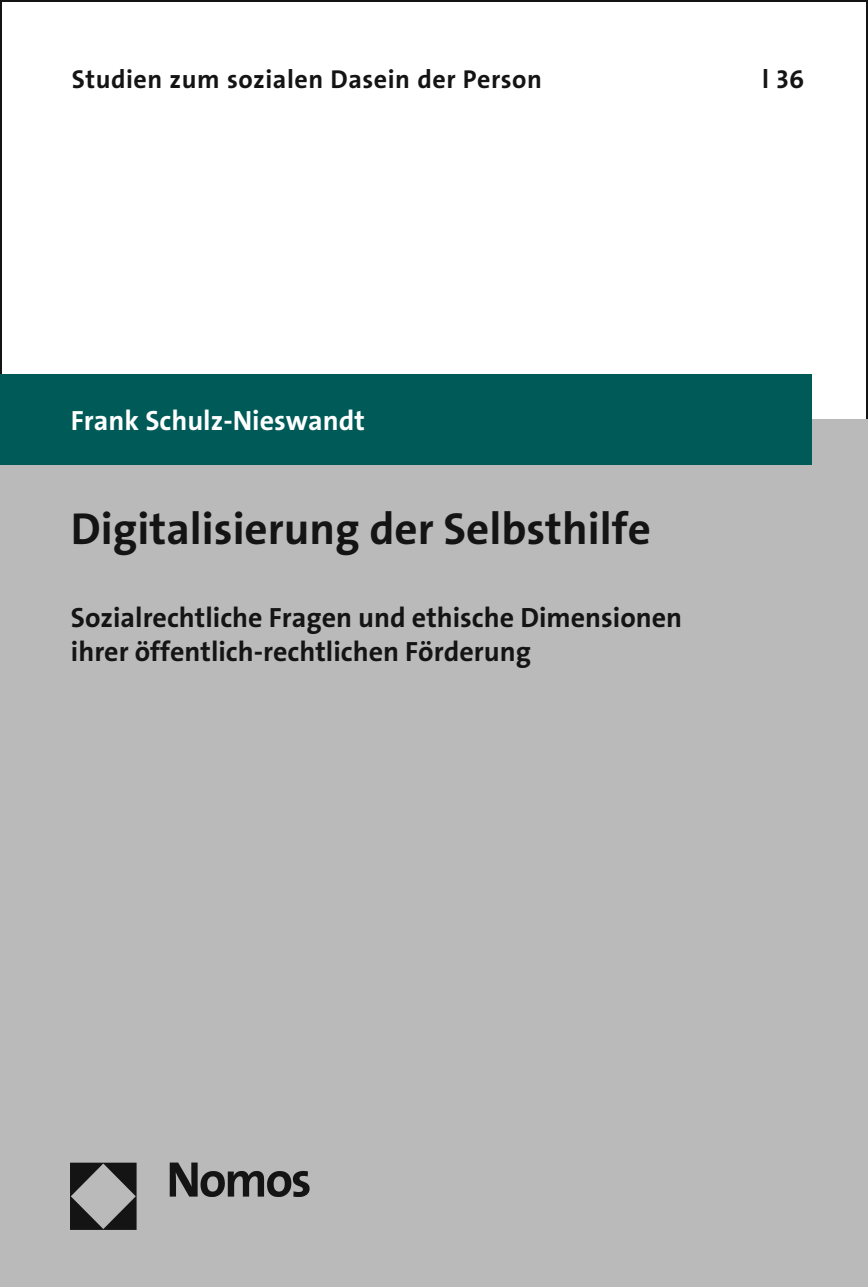
<style>
.page{position:relative;width:868px;height:1287px;background:#fff}
.page>*{position:absolute;margin:0;border:0;box-sizing:border-box;transform-origin:0 0}
.t1{font:700 45px "The Sans Os F";color:#131413}
.t2{font:700 28px/33.6px "The Sans Os F";color:#131413}
.t3{font:700 28px "The Sans Os F";color:#fff}
.t4{font:700 26px "The Sans Os F";letter-spacing:.02em;color:#131413}
</style>
<div class="page">
<div style="left:0;top:420px;width:867px;height:867px;background:#bababb"></div>
<div style="left:0;top:374px;width:811px;height:91px;background:#005b58"></div>
<img style="left:70px;top:1162px;width:240px;height:68px">
<p class="t4" style="left:72px;top:62px;width:471px">Studien zum sozialen Dasein der Person</p>
<p class="t4" style="left:762px;top:62px;width:44px">l 36</p>
<p class="t3" style="left:71px;top:403px;width:295px">Frank Schulz-Nieswandt</p>
<h1 class="t1" style="left:71px;top:499px;width:581px">Digitalisierung der Selbsthilfe</h1>
<p class="t2" style="left:71px;top:601px;width:612px">Sozialrechtliche Fragen und ethische Dimensionen ihrer öffentlich-rechtlichen Förderung</p>
</div>
